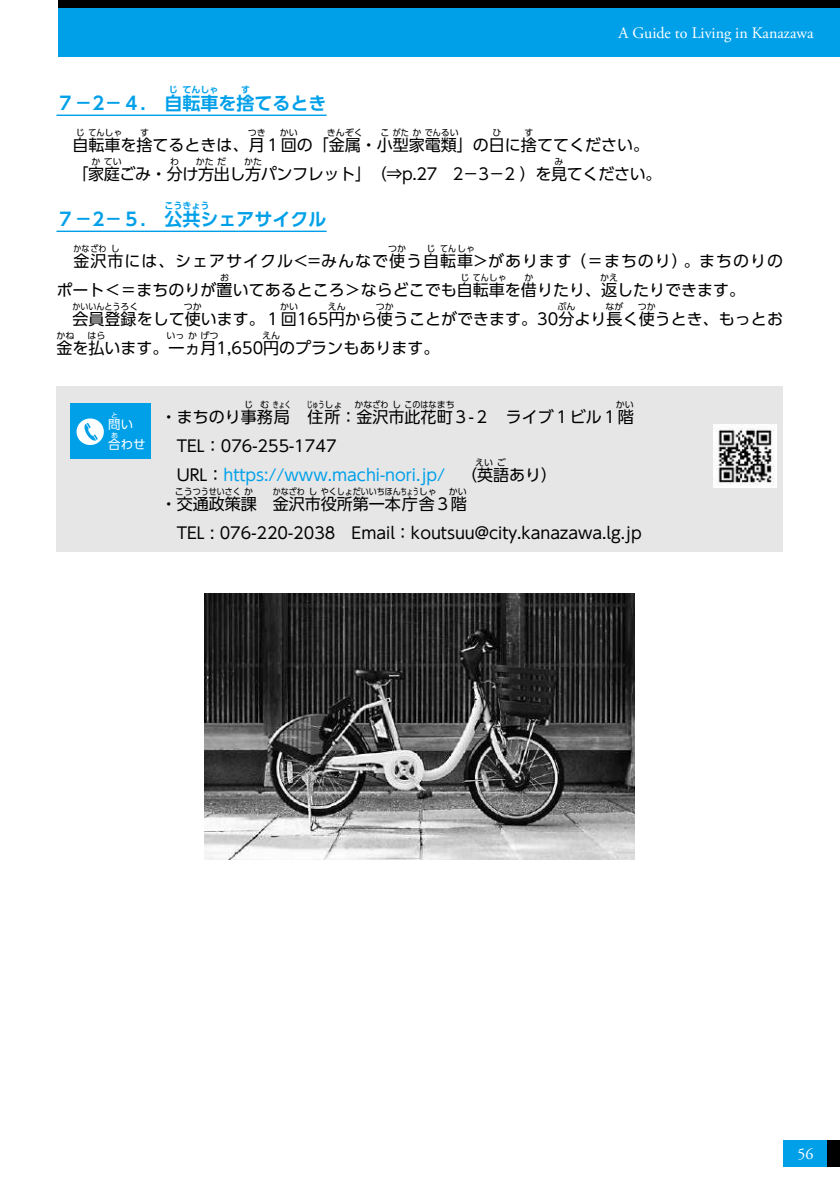
<style>
.page{position:relative;width:840px;height:1191px;background:#fff}
.page>*{position:absolute;margin:0;border:0;box-sizing:border-box;transform-origin:0 0}
.t1{font:700 18px "UD Shin Go Pro De";color:#00a0e9}
.t2{font:16px/29px "UD Shin Go Pro";color:#000}
.t3{font:16px "UD Shin Go Pro";letter-spacing:.06em;color:#000}
.t4{font:16px "UD Shin Go Pro";letter-spacing:-.02em;color:#000}
.t5{font:16px "Adobe Garamond Pro";color:#fff}
.t6{font:12.4px "UD Shin Go Pro";color:#fff}
.t7{font:9px "UD Shin Go Pro";color:#000}
.t8{font:9px "UD Shin Go Pro";color:#000;scale:.89 1}
.t9{font:700 9px "UD Shin Go Pro De";color:#00a0e9}
.t10{font:9px "UD Shin Go Pro";color:#000;scale:.66 1}
.t11{font:7px "UD Shin Go Pro";color:#fff}
.s1{color:#00a0e9}
</style>
<div class="page">
<div style="left:59px;top:0;width:780px;height:57px;background:#00a0e9"></div>
<div style="left:59px;top:0;width:780px;height:7px;background:#000"></div>
<div style="left:783px;top:1140px;width:56px;height:26px;background:#00a0e9"></div>
<div style="left:827px;top:1140px;width:12px;height:26px;background:#000"></div>
<div style="left:57px;top:387px;width:725px;height:165px;background:#e6e6e6"></div>
<div style="left:70px;top:403px;width:80px;height:55px;background:#00a0e9"></div>
<div style="left:76px;top:418px;width:28px;height:27px;background:#fff;border-radius:50%"></div>
<svg style="left:84px;top:423px;width:14px;height:18px"></svg>
<hr style="left:56px;top:115px;width:270px;height:1px;background:#00a0e9">
<hr style="left:56px;top:231px;width:270px;height:1px;background:#00a0e9">
<img style="left:713px;top:424px;width:63px;height:63px">
<img style="left:205px;top:594px;width:429px;height:265px">
<p class="t9" style="left:169px;top:82px;width:10px">じ</p>
<p class="t9" style="left:182px;top:82px;width:38px">てんしゃ</p>
<p class="t9" style="left:241px;top:82px;width:10px">す</p>
<p class="t1" style="left:56px;top:88px;width:271px">７－2－４． 自転車を捨てるとき</p>
<p class="t5" style="left:618px;top:23px;width:196px">A Guide to Living in Kanazawa</p>
<p class="t7" style="left:76px;top:125px;width:48px">じてんしゃ</p>
<p class="t7" style="left:140px;top:125px;width:10px">す</p>
<p class="t7" style="left:247px;top:125px;width:19px">つき</p>
<p class="t7" style="left:279px;top:125px;width:19px">かい</p>
<p class="t7" style="left:326px;top:125px;width:37px">きんぞく</p>
<p class="t7" style="left:380px;top:125px;width:80px">こがたかでんるい</p>
<p class="t7" style="left:492px;top:125px;width:10px">ひ</p>
<p class="t7" style="left:524px;top:125px;width:10px">す</p>
<p class="t4" style="left:56px;top:161px;width:606px">　「家庭ごみ・分け方出し方パンフレット」（⇒p.27　2－3－2 ）を見てください。</p>
<p class="t2" style="left:72px;top:130px;width:578px">自転車を捨てるときは、月１回の「金属・小型家電類」の日に捨ててください。</p>
<p class="t7" style="left:91px;top:154px;width:32px">かてい</p>
<p class="t7" style="left:170px;top:154px;width:10px">わ</p>
<p class="t7" style="left:196px;top:154px;width:32px">かただ</p>
<p class="t7" style="left:244px;top:154px;width:19px">かた</p>
<p class="t7" style="left:554px;top:154px;width:10px">み</p>
<p class="t9" style="left:164px;top:198px;width:46px">こうきょう</p>
<p class="t1" style="left:56px;top:204px;width:271px">７－2－５． 公共シェアサイクル</p>
<p class="t8" style="left:73px;top:241px;width:39px">かなざわ</p>
<p class="t7" style="left:111px;top:241px;width:10px">し</p>
<p class="t7" style="left:388px;top:241px;width:19px">つか</p>
<p class="t7" style="left:426px;top:241px;width:10px">じ</p>
<p class="t8" style="left:440px;top:241px;width:41px">てんしゃ</p>
<p class="t2" style="left:56px;top:275px;width:690px">ポート＜＝まちのりが置いてあるところ＞ならどこでも自転車を借りたり、返したりできます。</p>
<p class="t3" style="left:73px;top:248px;width:710px">金沢市には、シェアサイクル&lt;=みんなで使う自転車&gt;があります（＝まちのり）。まちのりの</p>
<p class="t7" style="left:220px;top:270px;width:10px">お</p>
<p class="t7" style="left:460px;top:270px;width:48px">じてんしゃ</p>
<p class="t7" style="left:524px;top:270px;width:10px">か</p>
<p class="t7" style="left:599px;top:270px;width:19px">かえ</p>
<p class="t2" style="left:72px;top:304px;width:711px">会員登録をして使います。１回165円から使うことができます。30分より長く使うとき、もっとお</p>
<p class="t8" style="left:72px;top:299px;width:76px">かいいんとうろく</p>
<p class="t7" style="left:184px;top:299px;width:19px">つか</p>
<p class="t7" style="left:280px;top:299px;width:19px">かい</p>
<p class="t7" style="left:327px;top:299px;width:19px">えん</p>
<p class="t7" style="left:376px;top:299px;width:19px">つか</p>
<p class="t7" style="left:557px;top:299px;width:19px">ぷん</p>
<p class="t7" style="left:605px;top:299px;width:19px">なが</p>
<p class="t7" style="left:637px;top:299px;width:19px">つか</p>
<p class="t2" style="left:56px;top:333px;width:384px">金を払います。一ヵ月1,650円のプランもあります。</p>
<p class="t7" style="left:56px;top:328px;width:19px">かね</p>
<p class="t7" style="left:87px;top:328px;width:19px">はら</p>
<p class="t7" style="left:166px;top:328px;width:54px">いっかげつ</p>
<p class="t7" style="left:262px;top:328px;width:19px">えん</p>
<p class="t11" style="left:111px;top:409px;width:8px">と</p>
<p class="t6" style="left:108px;top:434px;width:39px">合わせ</p>
<p class="t6" style="left:108px;top:414px;width:26px">問い</p>
<p class="t11" style="left:111px;top:429px;width:8px">あ</p>
<p class="t10" style="left:306px;top:397px;width:56px">じゅうしょ</p>
<p class="t7" style="left:354px;top:397px;width:101px">かなざわしこのはなまち</p>
<p class="t7" style="left:615px;top:397px;width:19px">かい</p>
<p class="t2" style="left:161px;top:431px;width:398px">　TEL：076-255-1747<br>　URL：<span class="s1">https://www.machi-nori.jp/</span>　（英語あり）</p>
<p class="t7" style="left:244px;top:397px;width:10px">じ</p>
<p class="t7" style="left:260px;top:397px;width:32px">むきょく</p>
<p class="t2" style="left:307px;top:402px;width:327px">住所：金沢市此花町３-２　ライブ１ビル１階</p>
<p class="t2" style="left:161px;top:402px;width:130px">・まちのり事務局</p>
<p class="t7" style="left:475px;top:455px;width:32px">えいご</p>
<p class="t8" style="left:273px;top:484px;width:186px">かなざわしやくしょだいいちほんちょうしゃ</p>
<p class="t7" style="left:448px;top:484px;width:19px">かい</p>
<p class="t2" style="left:161px;top:518px;width:482px">　TEL : 076-220-2038　Email：koutsuu@city.kanazawa.lg.jp</p>
<p class="t7" style="left:175px;top:484px;width:80px">こうつうせいさくか</p>
<p class="t2" style="left:273px;top:489px;width:195px">金沢市役所第一本庁舎３階</p>
<p class="t2" style="left:161px;top:489px;width:98px">・交通政策課</p>
<p class="t5" style="left:797px;top:1144px;width:17px">56</p>
</div>
